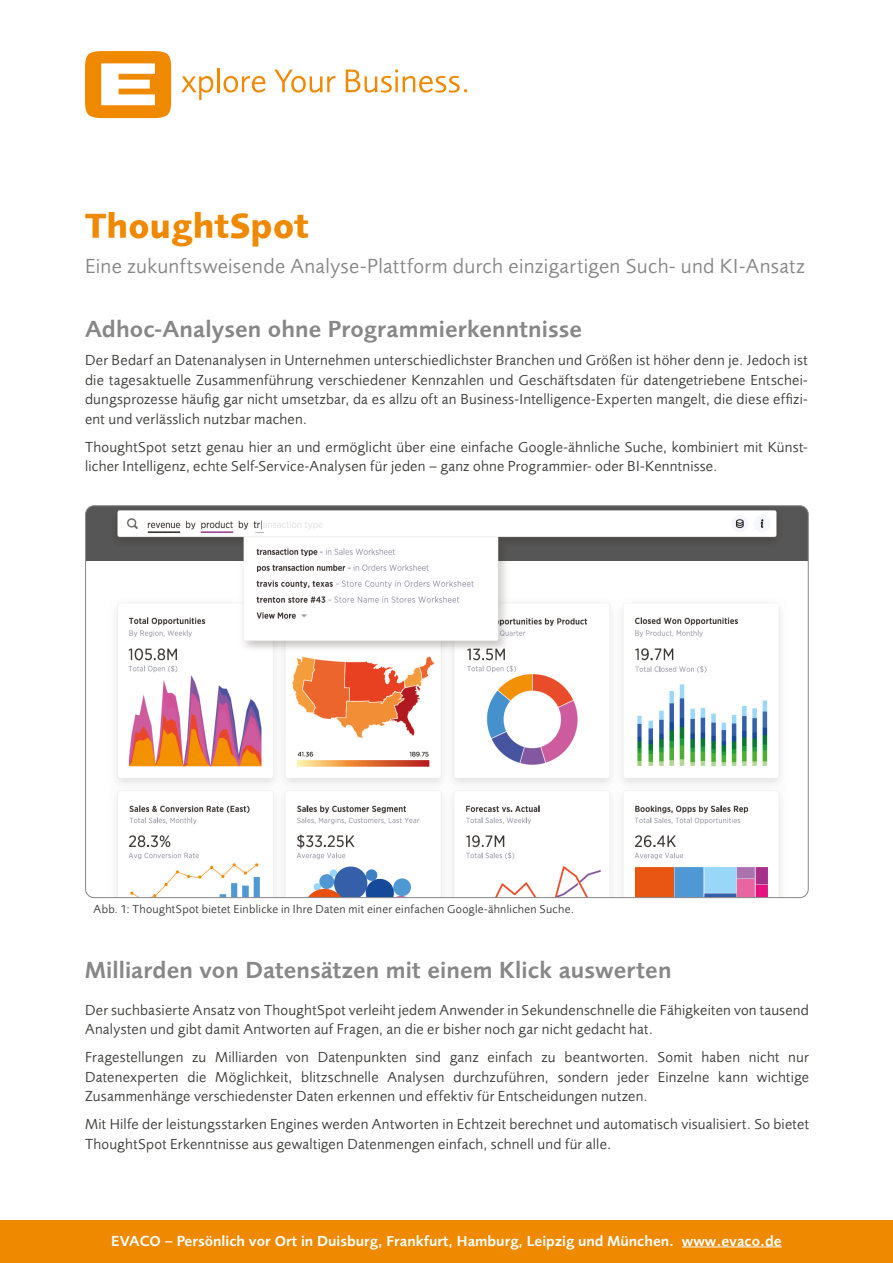
<style>
.page{position:relative;width:893px;height:1263px;background:#fff}
.page>*{position:absolute;margin:0;border:0;box-sizing:border-box;transform-origin:0 0}
.t1{font:700 36px "Foundry Sans";letter-spacing:.01em;color:#ef8900}
.t2{font:600 24px "Foundry Sans";letter-spacing:.005em;color:#878787}
.t3{font:21px "Foundry Sans";letter-spacing:.015em;color:#878787}
.t4{font:15px/19.5px "Foundry Sans";letter-spacing:.015em;color:#3c3c3b}
.t5{font:600 15px "Foundry Sans";color:#fff}
.t6{font:12px "Foundry Sans";letter-spacing:.025em;color:#3c3c3b}
</style>
<div class="page">
<svg style="left:181px;top:76px;width:32px;height:24px"></svg>
<hr style="left:217px;top:68px;width:3px;height:24px;background:#ef8900">
<svg style="left:223px;top:76px;width:43px;height:17px"></svg>
<svg style="left:274px;top:70px;width:62px;height:23px"></svg>
<svg style="left:346px;top:69px;width:121px;height:24px"></svg>
<svg style="left:85px;top:51px;width:86px;height:67px"></svg>
<img style="left:86px;top:507px;width:722px;height:390px">
<div style="left:0;top:1220px;width:893px;height:43px;background:#ef8900"></div>
<hr style="left:682px;top:1247px;width:100px;height:1px;background:#fff">
<p class="t1" style="left:85px;top:205px;width:226px">ThoughtSpot</p>
<p class="t3" style="left:85px;top:254px;width:721px">Eine zukunftsweisende Analyse-Plattform durch einzigartigen Such- und KI-Ansatz</p>
<p class="t2" style="left:85px;top:315px;width:498px">Adhoc-Analysen ohne Programmierkenntnisse</p>
<p class="t4" style="left:85px;top:350px;width:724px;text-align:justify">Der Bedarf an Datenanalysen in Unternehmen unterschiedlichster Branchen und Größen ist höher denn je. Jedoch ist die tagesaktuelle Zusammenführung verschiedener Kennzahlen und Geschäftsdaten für datengetriebene Entschei&shy;dungsprozesse häufig gar nicht umsetzbar, da es allzu oft an Business-Intelligence-Experten mangelt, die diese effizi&shy;ent und verlässlich nutzbar machen.</p>
<p class="t4" style="left:85px;top:437px;width:724px">ThoughtSpot setzt genau hier an und ermöglicht über eine einfache Google-ähnliche Suche, kombiniert mit Künst&shy;licher Intelligenz, echte Self-Service-Analysen für jeden – ganz ohne Programmier- oder BI-Kenntnisse.</p>
<p class="t6" style="left:94px;top:902px;width:482px">Abb. 1: ThoughtSpot bietet Einblicke in Ihre Daten mit einer einfachen Google-ähnlichen Suche.</p>
<p class="t2" style="left:85px;top:956px;width:588px">Milliarden von Datensätzen mit einem Klick auswerten</p>
<p class="t4" style="left:85px;top:1000px;width:725px">Der suchbasierte Ansatz von ThoughtSpot verleiht jedem Anwender in Sekundenschnelle die Fähigkeiten von tausend<br>Analysten und gibt damit Antworten auf Fragen, an die er bisher noch gar nicht gedacht hat.</p>
<p class="t4" style="left:85px;top:1047px;width:725px;text-align:justify">Fragestellungen zu Milliarden von Datenpunkten sind ganz einfach zu beantworten. Somit haben nicht nur Datenexperten die Möglichkeit, blitzschnelle Analysen durchzuführen, sondern jeder Einzelne kann wichtige Zusammenhänge verschiedenster Daten erkennen und effektiv für Entscheidungen nutzen.</p>
<p class="t4" style="left:85px;top:1114px;width:725px">Mit Hilfe der leistungsstarken Engines werden Antworten in Echtzeit berechnet und automatisch visualisiert. So bietet<br>ThoughtSpot Erkenntnisse aus gewaltigen Datenmengen einfach, schnell und für alle.</p>
<p class="t5" style="left:111px;top:1232px;width:672px">EVACO – Persönlich vor Ort in Duisburg, Frankfurt, Hamburg, Leipzig und München. www.evaco.de</p>
</div>
